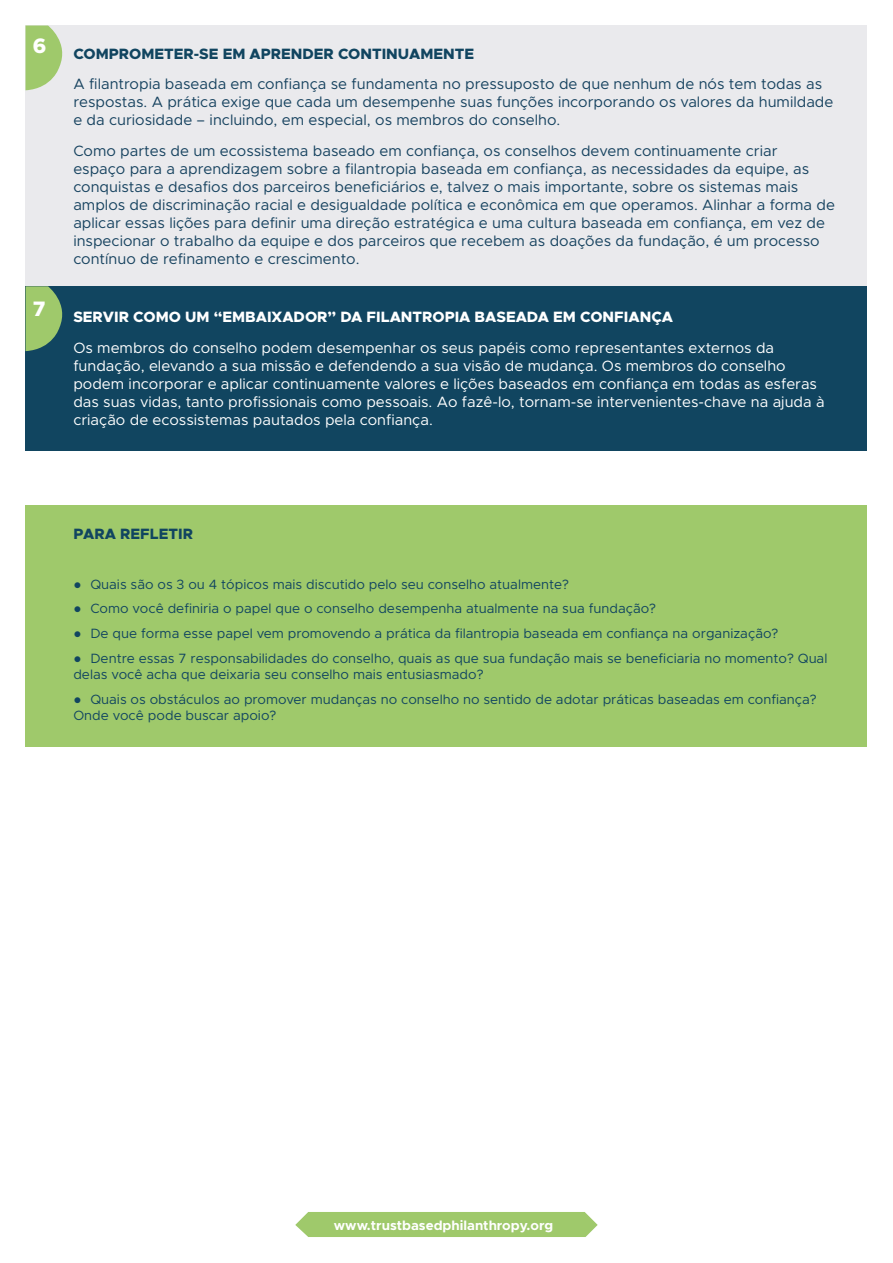
<style>
.page{position:relative;width:893px;height:1263px;background:#fff}
.page>*{position:absolute;margin:0;border:0;box-sizing:border-box;transform-origin:0 0}
.t1{font:800 21px "Metropolis";color:#fff}
.t2{font:15px/18px "Metropolis";color:#16425f}
.t3{font:15px/18px "Metropolis";color:#fff}
.t4{font:800 15px "Metropolis";color:#fff}
.t5{font:800 15px "Metropolis";color:#114560}
.t6{font:13.5px/16.2px "Metropolis";color:#114560}
.t7{font:700 13.5px "Metropolis";color:#fff}
.s1{font-family:"Arial"}
</style>
<div class="page">
<div style="left:295px;top:1212px;width:303px;height:25px;background:#9fc96b"></div>
<div style="left:26px;top:505px;width:841px;height:241px;background:#9fc96b"></div>
<div style="left:26px;top:286px;width:841px;height:165px;background:#114560"></div>
<div style="left:26px;top:26px;width:841px;height:260px;background:#eaeaed"></div>
<svg style="left:26px;top:286px;width:37px;height:65px"></svg>
<svg style="left:26px;top:26px;width:37px;height:64px"></svg>
<h1 class="t1" style="left:33px;top:32px;width:15px">6</h1>
<h1 class="t1" style="left:33px;top:295px;width:14px">7</h1>
<p class="t5" style="left:73px;top:44px;width:402px">COMPROMETER-SE EM APRENDER CONTINUAMENTE</p>
<p class="t2" style="left:73px;top:75px;width:762px">A filantropia baseada em confiança se fundamenta no pressuposto de que nenhum de nós tem todas as respostas. A prática exige que cada um desempenhe suas funções incorporando os valores da humildade e da curiosidade – incluindo, em especial, os membros do conselho.</p>
<p class="t2" style="left:73px;top:142px;width:763px">Como partes de um ecossistema baseado em confiança, os conselhos devem continuamente criar<br>espaço para a aprendizagem sobre a filantropia baseada em confiança, as necessidades da equipe, as conquistas e desafios dos parceiros beneficiários e, talvez o mais importante, sobre os sistemas mais amplos de discriminação racial e desigualdade política e econômica em que operamos. Alinhar a forma de aplicar essas lições para definir uma direção estratégica e uma cultura baseada em confiança, em vez de inspecionar o trabalho da equipe e dos parceiros que recebem as doações da fundação, é um processo contínuo de refinamento e crescimento.</p>
<p class="t4" style="left:73px;top:307px;width:601px">SERVIR COMO UM “EMBAIXADOR” DA FILANTROPIA BASEADA EM CONFIANÇA</p>
<p class="t3" style="left:73px;top:338px;width:753px">Os membros do conselho podem desempenhar os seus papéis como representantes externos da fundação, elevando a sua missão e defendendo a sua visão de mudança. Os membros do conselho podem incorporar e aplicar continuamente valores e lições baseados em confiança em todas as esferas das suas vidas, tanto profissionais como pessoais. Ao fazê-lo, tornam-se intervenientes-chave na ajuda à criação de ecossistemas pautados pela confiança.</p>
<p class="t5" style="left:73px;top:524px;width:121px">PARA REFLETIR</p>
<p class="t6" style="left:73px;top:576px;width:497px"><span class="s1">●</span> Quais são os 3 ou 4 tópicos mais discutido pelo seu conselho atualmente?</p>
<p class="t6" style="left:73px;top:601px;width:584px"><span class="s1">●</span> Como você definiria o papel que o conselho desempenha atualmente na sua fundação?</p>
<p class="t6" style="left:73px;top:625px;width:707px"><span class="s1">●</span> De que forma esse papel vem promovendo a prática da filantropia baseada em confiança na organização?</p>
<p class="t6" style="left:73px;top:650px;width:756px"><span class="s1">●</span> Dentre essas 7 responsabilidades do conselho, quais as que sua fundação mais se beneficiaria no momento? Qual delas você acha que deixaria seu conselho mais entusiasmado?</p>
<p class="t6" style="left:73px;top:691px;width:745px"><span class="s1">●</span> Quais os obstáculos ao promover mudanças no conselho no sentido de adotar práticas baseadas em confiança?<br>Onde você pode buscar apoio?</p>
<p class="t7" style="left:334px;top:1217px;width:221px">www.trustbasedphilanthropy.org</p>
</div>
